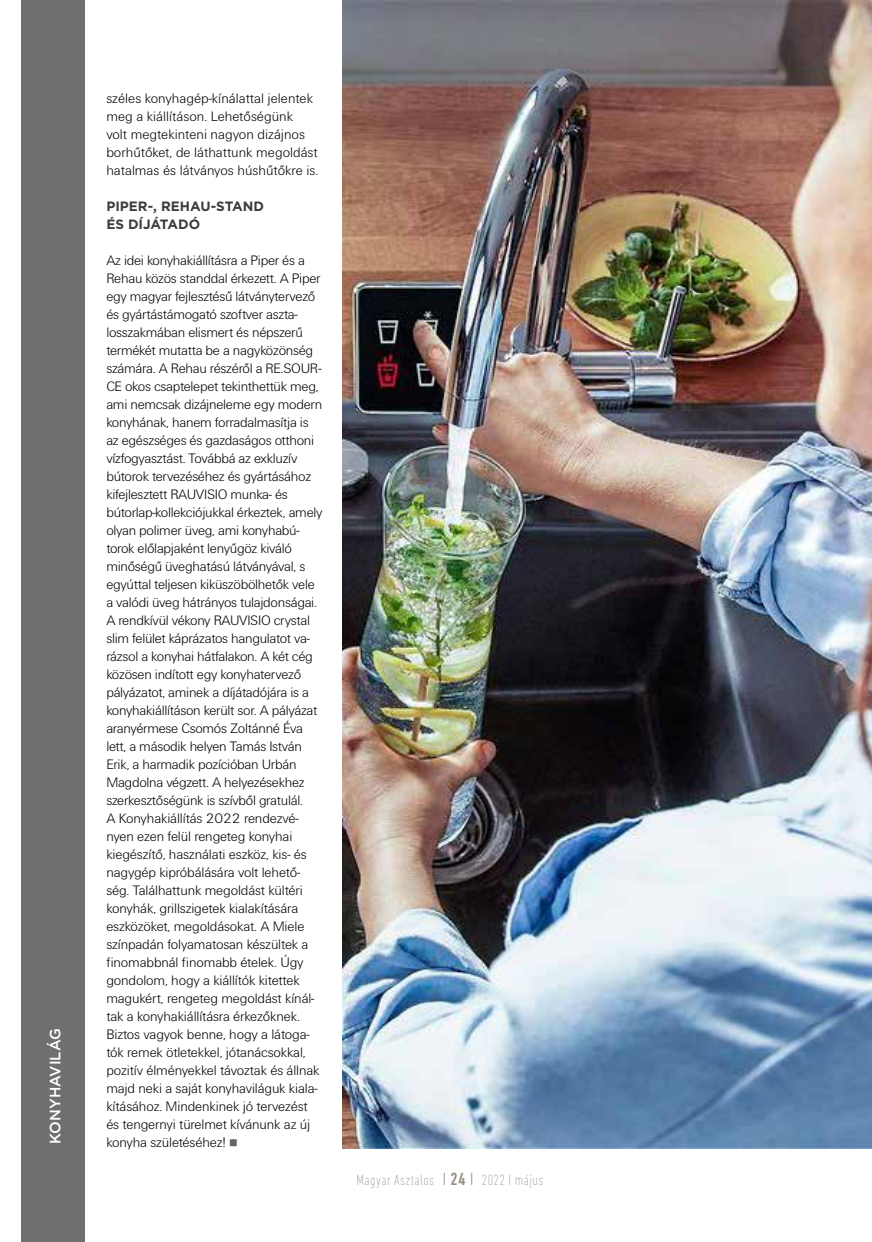
<style>
.page{position:relative;width:872px;height:1242px;background:#fff}
.page>*{position:absolute;margin:0;border:0;box-sizing:border-box;transform-origin:0 0}
.t1{font:200 condensed 15px "DIN Next LT Pro";letter-spacing:.03em;color:#968e82}
.t2{font:500 15px "Gotham";color:#fff}
.t3{font:14.25px/18px "U001 Lig";letter-spacing:-.02em;color:#000}
.t4{font:14.25px/18px "U001 Lig";color:#000}
.t5{font:700 13.5px/18px "Gotham";color:#3c3c3b}
.s1{font-family:"Liberation Sans";color:#666665}
.s2{font-weight:300;font-size:18px}
.s3{font-weight:500;font-size:18px}
</style>
<div class="page">
<div style="left:21px;top:0;width:64px;height:1242px;background:#706f6f"></div>
<img style="left:342px;top:0;width:530px;height:1148px">
<p class="t2" style="left:45px;top:1143px;width:117px;rotate:-90deg">KONYHAVILÁG</p>
<p class="t4" style="left:106px;top:90px;width:213px">széles konyhagép-kínálattal jelentek meg a kiállításon. Lehetőségünk<br>volt megtekinteni nagyon dizájnos borhűtőket, de láthattunk megoldást hatalmas és látványos húshűtőkre is.</p>
<p class="t5" style="left:106px;top:197px;width:159px">PIPER-, REHAU-STAND<br>ÉS DÍJÁTADÓ</p>
<p class="t3" style="left:106px;top:252px;width:218px">Az idei konyhakiállításra a Piper és a Rehau közös standdal érkezett. A Piper egy magyar fejlesztésű látványtervező és gyártástámogató szoftver aszta&shy;losszakmában elismert és népszerű termékét mutatta be a nagyközönség számára. A Rehau részéről a RE.SOUR-CE okos csaptelepet tekinthettük meg, ami nemcsak dizájneleme egy modern konyhának, hanem forradalmasítja is az egészséges és gazdaságos otthoni vízfogyasztást. Továbbá az exkluzív bútorok tervezéséhez és gyártásához kifejlesztett RAUVISIO munka- és bútorlap-kollekciójukkal érkeztek, amely olyan polimer üveg, ami konyhabú&shy;torok előlapjaként lenyűgöz kiváló minőségű üveghatású látványával, s egyúttal teljesen kiküszöbölhetők vele a valódi üveg hátrányos tulajdonságai.<br>A rendkívül vékony RAUVISIO crystal slim felület káprázatos hangulatot va&shy;rázsol a konyhai hátfalakon. A két cég közösen indított egy konyhatervező pályázatot, aminek a díjátadójára is a konyhakiállításon került sor. A pályázat aranyérmese Csomós Zoltánné Éva lett, a második helyen Tamás István Erik, a harmadik pozícióban Urbán Magdolna végzett. A helyezésekhez szerkesztőségünk is szívből gratulál.<br>A Konyhakiállítás 2022 rendezvé&shy;nyen ezen felül rengeteg konyhai kiegészítő, használati eszköz, kis- és nagygép kipróbálására volt lehető&shy;ség. Találhattunk megoldást kültéri konyhák, grillszigetek kialakítására eszközöket, megoldásokat. A Miele színpadán folyamatosan készültek a finomabbnál finomabb ételek. Úgy gondolom, hogy a kiállítók kitettek magukért, rengeteg megoldást kínál&shy;tak a konyhakiállításra érkezőknek.<br>Biztos vagyok benne, hogy a látoga&shy;tók remek ötletekkel, jótanácsokkal, pozitív élményekkel távoztak és állnak majd neki a saját konyhaviláguk kiala&shy;kításához. Mindenkinek jó tervezést és tengernyi türelmet kívánunk az új konyha születéséhez! <span class="s1">■</span></p>
<p class="t1" style="left:356px;top:1171px;width:188px">Magyar Asztalos <span class="s2">I</span> <span class="s3">24</span> <span class="s2">I</span> 2022 I május</p>
</div>
